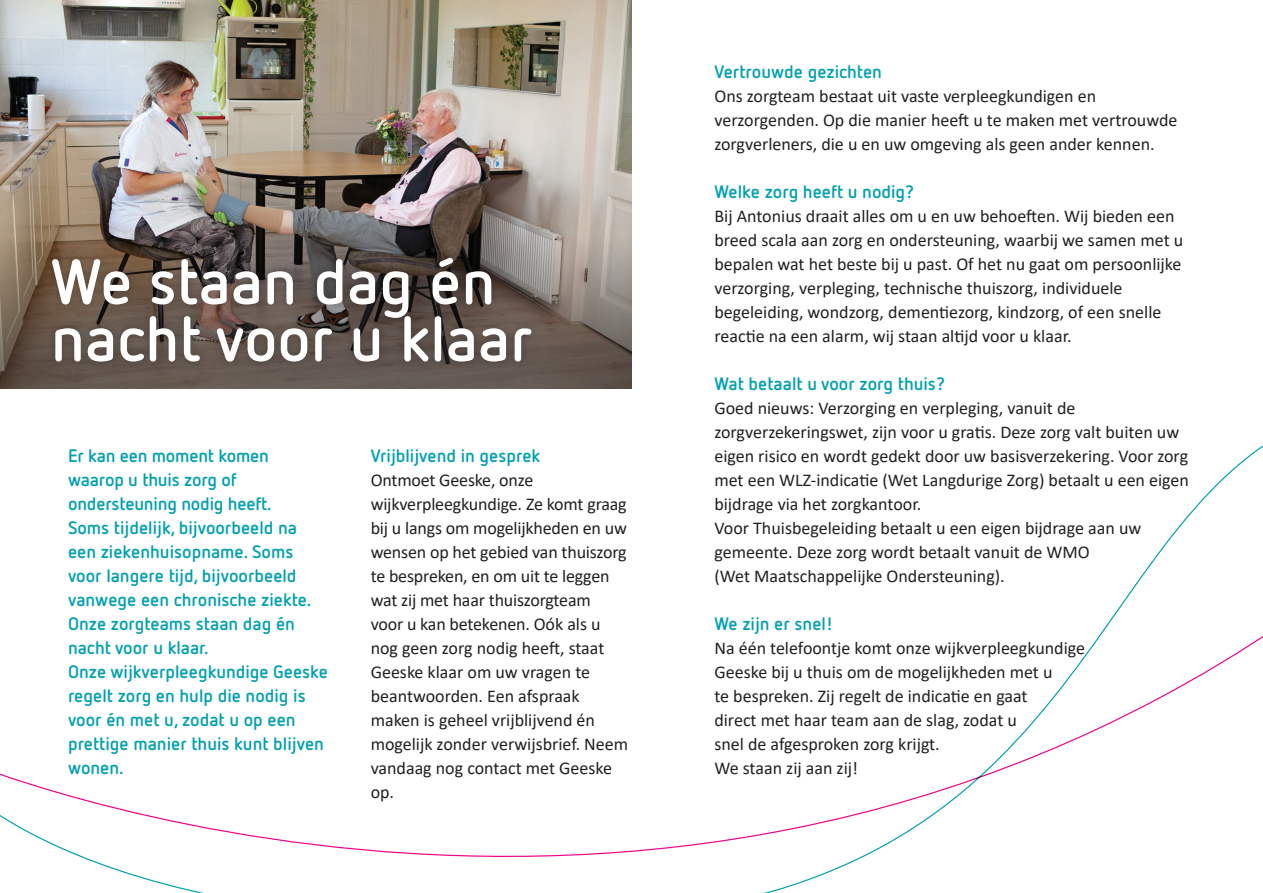
<style>
.page{position:relative;width:1263px;height:893px;background:#fff}
.page>*{position:absolute;margin:0;border:0;box-sizing:border-box;transform-origin:0 0}
.t1{font:700 63px/57px "Netto OT";color:#fff}
.t2{font:18px/24px "Calibri";color:#231f20}
.t3{font:700 18px/24px "Netto OT";color:#00a0b0}
</style>
<div class="page">
<img style="left:0;top:0;width:631px;height:236px">
<svg style="left:0;top:236px;width:631px;height:152px;background:#71655d"></svg>
<div style="left:43px;top:249px;width:497px;height:122px;background:#231f20;opacity:.4"></div>
<svg style="left:0;top:579px;width:1263px;height:314px"></svg>
<h1 class="t1" style="left:51px;top:252px;width:483px">We staan dag én nacht voor u klaar</h1>
<p class="t3" style="left:68px;top:443px;width:262px">Er kan een moment komen waarop u thuis zorg of ondersteuning nodig heeft.<br>Soms tijdelijk, bijvoorbeeld na een ziekenhuisopname. Soms voor langere tijd, bijvoorbeeld vanwege een chronische ziekte.<br>Onze zorgteams staan dag én nacht voor u klaar.<br>Onze wijkverpleegkundige Geeske regelt zorg en hulp die nodig is voor én met u, zodat u op een prettige manier thuis kunt blijven wonen.</p>
<p class="t3" style="left:371px;top:443px;width:171px">Vrijblijvend in gesprek</p>
<p class="t2" style="left:371px;top:468px;width:259px">Ontmoet Geeske, onze wijkverpleegkundige. Ze komt graag bij u langs om mogelijkheden en uw wensen op het gebied van thuiszorg te bespreken, en om uit te leggen wat zij met haar thuiszorgteam<br>voor u kan betekenen. Oók als u nog geen zorg nodig heeft, staat<br>Geeske klaar om uw vragen te beantwoorden. Een afspraak maken is geheel vrijblijvend én mogelijk zonder verwijsbrief. Neem vandaag nog contact met Geeske op.</p>
<p class="t3" style="left:714px;top:59px;width:169px">Vertrouwde gezichten</p>
<p class="t2" style="left:714px;top:84px;width:465px">Ons zorgteam bestaat uit vaste verpleegkundigen en verzorgenden. Op die manier heeft u te maken met vertrouwde zorgverleners, die u en uw omgeving als geen ander kennen.</p>
<p class="t3" style="left:714px;top:179px;width:201px">Welke zorg heeft u nodig?</p>
<p class="t2" style="left:714px;top:204px;width:470px">Bij Antonius draait alles om u en uw behoeften. Wij bieden een breed scala aan zorg en ondersteuning, waarbij we samen met u bepalen wat het beste bij u past. Of het nu gaat om persoonlijke verzorging, verpleging, technische thuiszorg, individuele begeleiding, wondzorg, dementiezorg, kindzorg, of een snelle reactie na een alarm, wij staan altijd voor u klaar.</p>
<p class="t3" style="left:714px;top:371px;width:232px">Wat betaalt u voor zorg thuis?</p>
<p class="t2" style="left:714px;top:396px;width:476px">Goed nieuws: Verzorging en verpleging, vanuit de zorgverzekeringswet, zijn voor u gratis. Deze zorg valt buiten uw eigen risico en wordt gedekt door uw basisverzekering. Voor zorg met een WLZ-indicatie (Wet Langdurige Zorg) betaalt u een eigen bijdrage via het zorgkantoor.<br>Voor Thuisbegeleiding betaalt u een eigen bijdrage aan uw gemeente. Deze zorg wordt betaalt vanuit de WMO<br>(Wet Maatschappelijke Ondersteuning).</p>
<p class="t3" style="left:714px;top:611px;width:120px">We zijn er snel!</p>
<p class="t2" style="left:714px;top:636px;width:372px">Na één telefoontje komt onze wijkverpleegkundige Geeske bij u thuis om de mogelijkheden met u<br>te bespreken. Zij regelt de indicatie en gaat<br>direct met haar team aan de slag, zodat u<br>snel de afgesproken zorg krijgt.<br>We staan zij aan zij!</p>
</div>
